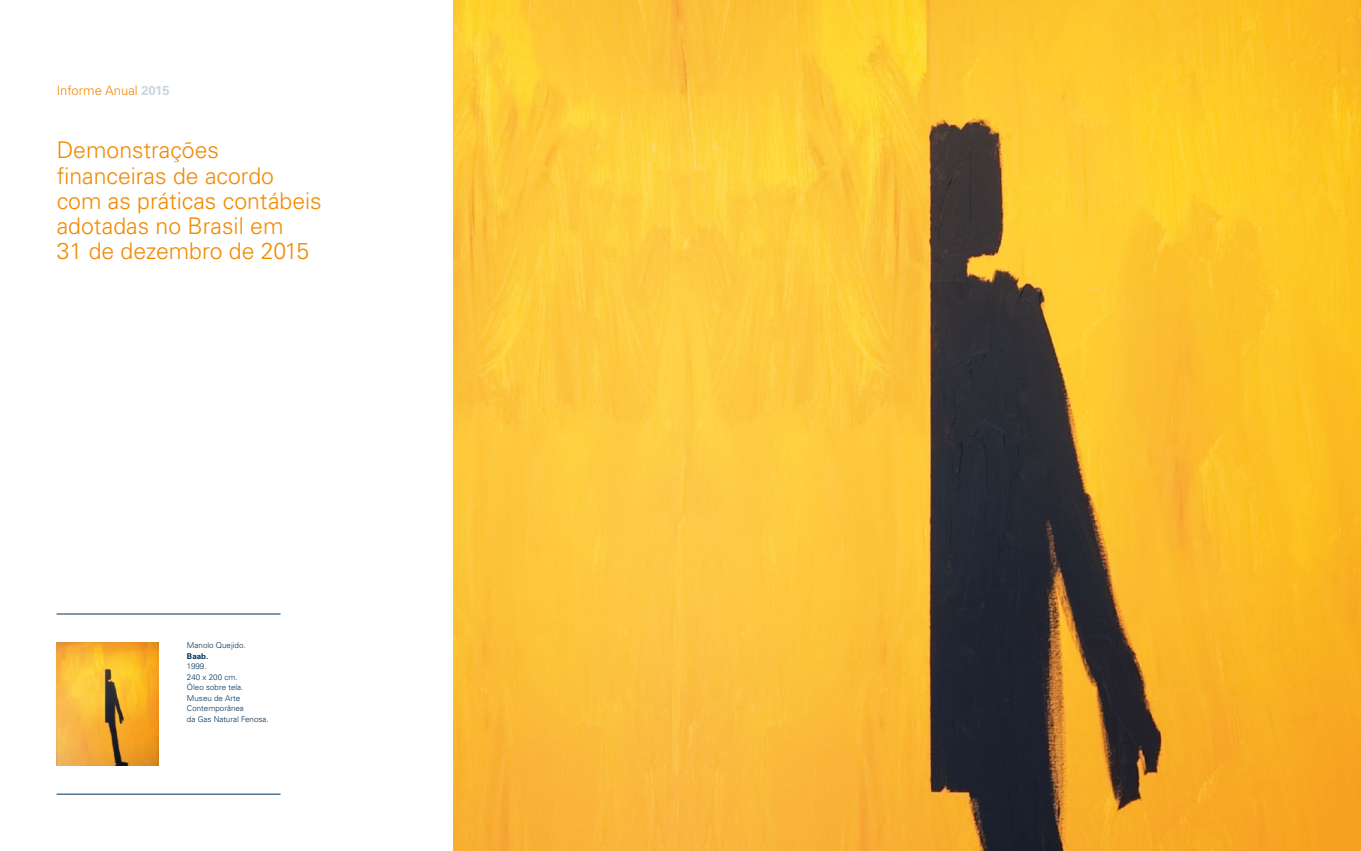
<style>
.page{position:relative;width:1361px;height:851px;background:#fff}
.page>*{position:absolute;margin:0;border:0;box-sizing:border-box;transform-origin:0 0}
.t1{font:300 23px/25px "Univers LT Std";color:#f18a00}
.t2{font:300 13px "Univers LT Std";color:#f18a00}
.t3{font:300 8px/10.5px "Univers LT Std";color:#003259}
.t4{font:700 8px "Univers LT Std";color:#003259}
.s1{font-weight:700;color:#cad6dd}
</style>
<div class="page">
<img style="left:57px;top:642px;width:102px;height:123px">
<hr style="left:57px;top:793px;width:223px;height:1px;background:#003259">
<hr style="left:57px;top:613px;width:223px;height:1px;background:#003259">
<img style="left:454px;top:0;width:907px;height:850px">
<p class="t2" style="left:57px;top:82px;width:114px">Informe Anual <span class="s1">2015</span></p>
<p class="t1" style="left:57px;top:138px;width:267px">Demonstrações financeiras de acordo com as práticas contábeis adotadas no Brasil em<br>31 de dezembro de 2015</p>
<p class="t3" style="left:187px;top:640px;width:60px">Manolo Quejido.</p>
<p class="t4" style="left:187px;top:651px;width:23px">Baab.</p>
<p class="t3" style="left:187px;top:661px;width:83px">1999.<br>240 x 200 cm.<br>Óleo sobre tela.<br>Museu de Arte<br>Contemporânea<br>da Gas Natural Fenosa.</p>
</div>
